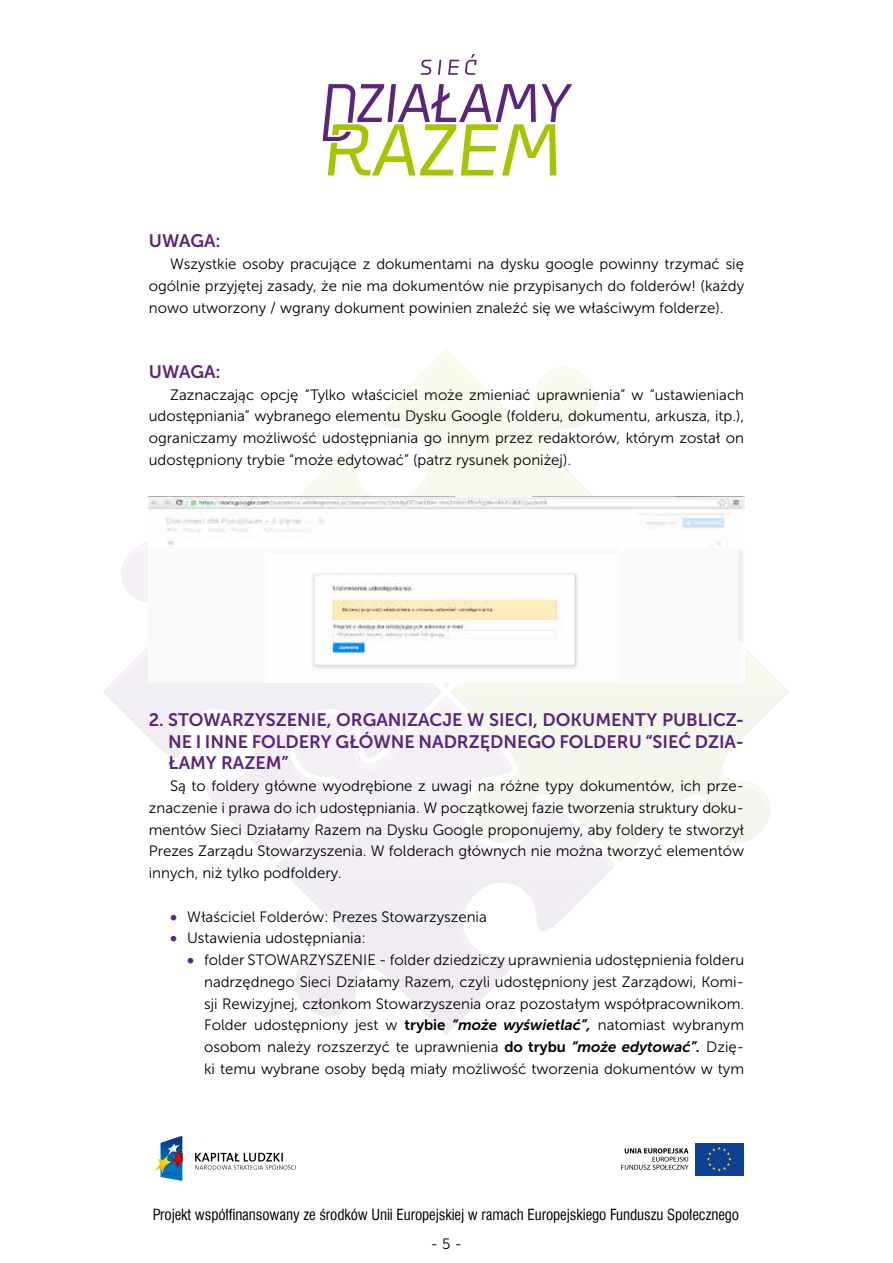
<style>
.page{position:relative;width:893px;height:1263px;background:#fff}
.page>*{position:absolute;margin:0;border:0;box-sizing:border-box;transform-origin:0 0}
.t1{font:18px/21.8px "Museo Sans 700";color:#59267b;text-align:justify}
.t2{font:15px/21.8px "Museo Sans 300";color:#000;text-align:justify}
.t3{font:15px "Swis 721 Cn EU";letter-spacing:-.005em;color:#000}
.s1{font-family:"Museo Sans 900";color:#59267b}
.s2{font-family:"Museo Sans 700"}
.s3{font-family:"Museo Sans 700";font-style:italic}
</style>
<div class="page">
<svg style="left:299px;top:351px;width:298px;height:145px"></svg>
<svg style="left:548px;top:398px;width:49px;height:41px"></svg>
<svg style="left:380px;top:418px;width:49px;height:41px"></svg>
<svg style="left:103px;top:542px;width:686px;height:322px"></svg>
<svg style="left:195px;top:1153px;width:101px;height:17px"></svg>
<svg style="left:155px;top:1136px;width:27px;height:45px"></svg>
<div style="left:695px;top:1143px;width:49px;height:32px;background:#0e4096"></div>
<svg style="left:707px;top:1147px;width:24px;height:24px"></svg>
<svg style="left:621px;top:1148px;width:68px;height:22px"></svg>
<svg style="left:323px;top:84px;width:249px;height:91px"></svg>
<svg style="left:421px;top:60px;width:10px;height:15px"></svg>
<svg style="left:438px;top:60px;width:3px;height:15px"></svg>
<svg style="left:448px;top:60px;width:11px;height:15px"></svg>
<svg style="left:465px;top:54px;width:12px;height:21px"></svg>
<img style="left:149px;top:496px;width:595px;height:186px">
<p class="t1" style="left:149px;top:230px;width:73px">UWAGA:</p>
<p class="t2" style="left:149px;top:253px;width:597px;text-indent:21px">Wszystkie osoby pracujące z dokumentami na dysku google powinny trzymać się ogólnie przyjętej zasady, że nie ma dokumentów nie przypisanych do folderów! (każdy nowo utworzony / wgrany dokument powinien znaleźć się we właściwym folderze).</p>
<p class="t1" style="left:149px;top:361px;width:73px">UWAGA:</p>
<p class="t2" style="left:149px;top:384px;width:597px;text-indent:21px">Zaznaczając opcję “Tylko właściciel może zmieniać uprawnienia” w “ustawieniach udostępniania” wybranego elementu Dysku Google (folderu, dokumentu, arkusza, itp.), ograniczamy możliwość udostępniania go innym przez redaktorów, którym został on udostępniony trybie “może edytować” (patrz rysunek poniżej).</p>
<p class="t1" style="left:168px;top:709px;width:577px;text-indent:-19px">2. STOWARZYSZENIE, ORGANIZACJE W SIECI, DOKUMENTY PUBLICZ-NE I INNE FOLDERY GŁÓWNE NADRZĘDNEGO FOLDERU “SIEĆ DZIA-ŁAMY RAZEM”</p>
<p class="t2" style="left:149px;top:775px;width:597px;text-indent:21px">Są to foldery główne wyodrębione z uwagi na różne typy dokumentów, ich prze&shy;znaczenie i prawa do ich udostępniania. W początkowej fazie tworzenia struktury doku&shy;mentów Sieci Działamy Razem na Dysku Google proponujemy, aby foldery te stworzył Prezes Zarządu Stowarzyszenia. W folderach głównych nie można tworzyć elementów innych, niż tylko podfoldery.</p>
<p class="t2" style="left:170px;top:906px;width:318px"><span class="s1">•</span> Właściciel Folderów: Prezes Stowarzyszenia</p>
<p class="t2" style="left:170px;top:927px;width:197px"><span class="s1">•</span> Ustawienia udostępniania:</p>
<p class="t2" style="left:204px;top:949px;width:542px;text-indent:-17px"><span class="s1">•</span> folder STOWARZYSZENIE - folder dziedziczy uprawnienia udostępnienia folderu nadrzędnego Sieci Działamy Razem, czyli udostępniony jest Zarządowi, Komi&shy;sji Rewizyjnej, członkom Stowarzyszenia oraz pozostałym współpracownikom.<br>Folder udostępniony jest w <span class="s2">trybie</span> <span class="s3">“może wyświetlać”,</span> natomiast wybranym osobom należy rozszerzyć te uprawnienia <span class="s2">do trybu</span> <span class="s3">“może edytować”.</span> Dzię&shy;ki temu wybrane osoby będą miały możliwość tworzenia dokumentów w tym</p>
<p class="t3" style="left:153px;top:1204px;width:588px">Projekt współfinansowany ze środków Unii Europejskiej w ramach Europejskiego Funduszu Społecznego</p>
<p class="t2" style="left:431px;top:1233px;width:33px">- 5 -</p>
</div>
